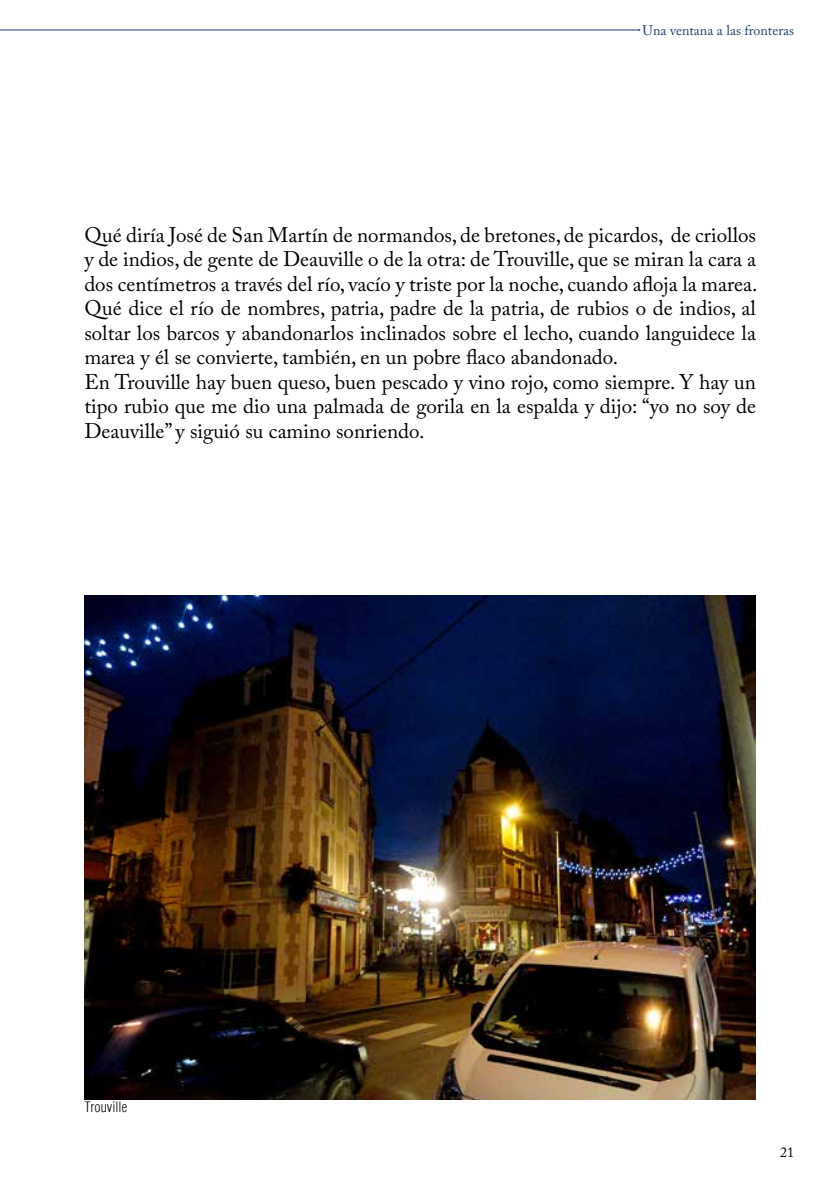
<style>
.page{position:relative;width:819px;height:1191px;background:#fff}
.page>*{position:absolute;margin:0;border:0;box-sizing:border-box;transform-origin:0 0}
.t1{font:21px/24.5px "Adobe Caslon Pro";color:#000}
.t2{font:14px "Adobe Caslon Pro";color:#21406e}
.t3{font:300 condensed 14px "Helvetica";color:#000}
.t4{font:14px "Adobe Caslon Pro";color:#000}
</style>
<div class="page">
<hr style="left:0;top:30px;width:639px;height:1px;background:#21406e">
<img style="left:84px;top:595px;width:672px;height:504px">
<p class="t2" style="left:642px;top:22px;width:153px">Una ventana a las fronteras</p>
<p class="t1" style="left:84px;top:222px;width:674px">Qué diría José de San Martín de normandos, de bretones, de picardos, de criollos y de indios, de gente de Deauville o de la otra: de Trouville, que se miran la cara a dos centímetros a través del río, vacío y triste por la noche, cuando afloja la marea.<br>Qué dice el río de nombres, patria, padre de la patria, de rubios o de indios, al soltar los barcos y abandonarlos inclinados sobre el lecho, cuando languidece la marea y él se convierte, también, en un pobre flaco abandonado.<br>En Trouville hay buen queso, buen pescado y vino rojo, como siempre. Y hay un tipo rubio que me dio una palmada de gorila en la espalda y dijo: “yo no soy de Deauville” y siguió su camino sonriendo.</p>
<p class="t3" style="left:84px;top:1098px;width:44px">Trouville</p>
<p class="t4" style="left:780px;top:1144px;width:15px">21</p>
</div>
